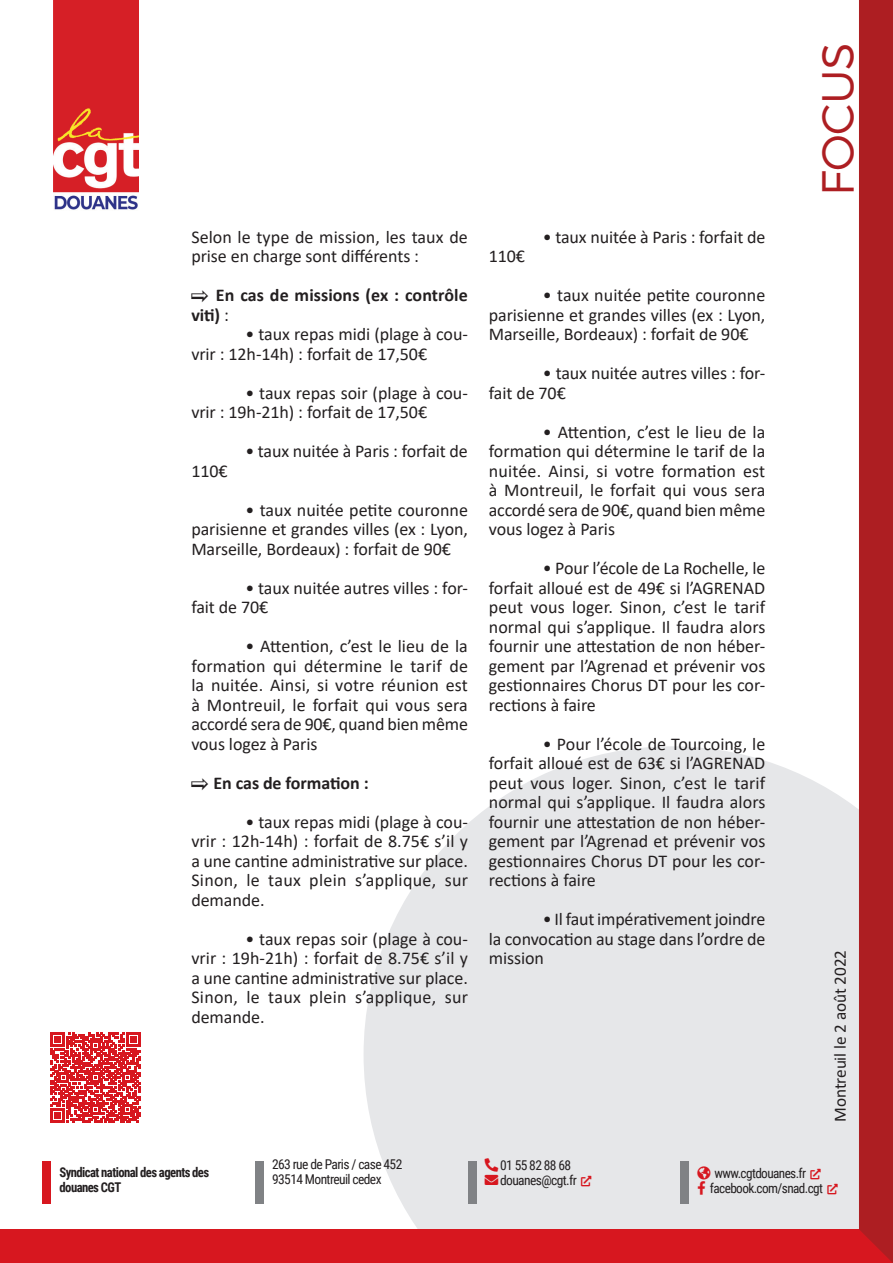
<style>
.page{position:relative;width:893px;height:1263px;background:#fff}
.page>*{position:absolute;margin:0;border:0;box-sizing:border-box;transform-origin:0 0}
.t1{font:300 45px "Montserrat";letter-spacing:-.01em;color:#ad1e22}
.t2{font:18px/19.5px "Calibri";letter-spacing:-.005em;color:#231f20;text-align:justify}
.t3{font:700 18px/19.5px "Calibri";color:#231f20}
.t4{font:17.25px "Calibri";letter-spacing:-.005em;color:#231f20}
.t5{font:13.5px/15px "Roboto Condensed";letter-spacing:-.045em;color:#231f20}
.t6{font:700 13.5px/15px "Roboto Condensed";letter-spacing:-.045em;color:#231f20;scale:.94 1}
.s1{font-family:"Pointers";font-weight:400}
.s2{font-weight:400}
.s3{color:#d7171f}
</style>
<div class="page">
<svg style="left:364px;top:746px;width:495px;height:483px;background:#e8e9eb"></svg>
<div style="left:43px;top:1161px;width:8px;height:42px;background:#d7171f"></div>
<div style="left:255px;top:1161px;width:9px;height:42px;background:#808285"></div>
<div style="left:468px;top:1161px;width:8px;height:42px;background:#808285"></div>
<div style="left:680px;top:1161px;width:9px;height:42px;background:#808285"></div>
<div style="left:0;top:1229px;width:893px;height:34px;background:#d7171f"></div>
<div style="left:859px;top:0;width:34px;height:1263px;background:#ad1e22"></div>
<img style="left:53px;top:0;width:85px;height:210px">
<svg style="left:51px;top:1032px;width:90px;height:90px"></svg>
<svg style="left:485px;top:1158px;width:13px;height:27px"></svg>
<svg style="left:581px;top:1176px;width:10px;height:10px"></svg>
<svg style="left:811px;top:1168px;width:10px;height:11px"></svg>
<svg style="left:697px;top:1166px;width:13px;height:28px"></svg>
<svg style="left:827px;top:1183px;width:11px;height:11px"></svg>
<p class="t2" style="left:191px;top:227px;width:278px">Selon le type de mission, les taux de prise en charge sont différents :</p>
<p class="t3" style="left:191px;top:285px;width:278px"><span class="s1">'</span> En cas de missions (ex : contrôle viti) <span class="s2">:</span></p>
<p class="t2" style="left:191px;top:324px;width:278px;text-indent:54px">• taux repas midi (plage à cou&shy;vrir : 12h-14h) : forfait de 17,50€</p>
<p class="t2" style="left:191px;top:383px;width:278px;text-indent:54px">• taux repas soir (plage à cou&shy;vrir : 19h-21h) : forfait de 17,50€</p>
<p class="t2" style="left:245px;top:441px;width:224px">• taux nuitée à Paris : forfait de</p>
<p class="t2" style="left:191px;top:461px;width:38px">110€</p>
<p class="t2" style="left:191px;top:500px;width:278px;text-indent:54px">• taux nuitée petite couronne parisienne et grandes villes (ex : Lyon, Marseille, Bordeaux) : forfait de 90€</p>
<p class="t2" style="left:191px;top:578px;width:278px;text-indent:54px">• taux nuitée autres villes : for&shy;fait de 70€</p>
<p class="t2" style="left:191px;top:636px;width:278px;text-indent:54px">• Attention, c’est le lieu de la formation qui détermine le tarif de la nuitée. Ainsi, si votre réunion est à Montreuil, le forfait qui vous sera accordé sera de 90€, quand bien même vous logez à Paris</p>
<p class="t3" style="left:191px;top:773px;width:179px"><span class="s1">'</span> En cas de formation :</p>
<p class="t2" style="left:191px;top:812px;width:278px;text-indent:54px">• taux repas midi (plage à cou&shy;vrir : 12h-14h) : forfait de 8.75€ s’il y a une cantine administrative sur place.<br>Sinon, le taux plein s’applique, sur demande.</p>
<p class="t2" style="left:191px;top:928px;width:278px;text-indent:54px">• taux repas soir (plage à cou&shy;vrir : 19h-21h) : forfait de 8.75€ s’il y a une cantine administrative sur place.<br>Sinon, le taux plein s’applique, sur demande.</p>
<p class="t2" style="left:543px;top:226px;width:224px">• taux nuitée à Paris : forfait de</p>
<p class="t2" style="left:489px;top:246px;width:38px">110€</p>
<p class="t2" style="left:489px;top:285px;width:278px;text-indent:54px">• taux nuitée petite couronne parisienne et grandes villes (ex : Lyon, Marseille, Bordeaux) : forfait de 90€</p>
<p class="t2" style="left:489px;top:363px;width:278px;text-indent:54px">• taux nuitée autres villes : for&shy;fait de 70€</p>
<p class="t2" style="left:489px;top:421px;width:278px;text-indent:54px">• Attention, c’est le lieu de la formation qui détermine le tarif de la nuitée. Ainsi, si votre formation est à Montreuil, le forfait qui vous sera accordé sera de 90€, quand bien même vous logez à Paris</p>
<p class="t2" style="left:489px;top:558px;width:278px;text-indent:54px">• Pour l’école de La Rochelle, le forfait alloué est de 49€ si l’AGRENAD peut vous loger. Sinon, c’est le tarif normal qui s’applique. Il faudra alors fournir une attestation de non héber&shy;gement par l’Agrenad et prévenir vos gestionnaires Chorus DT pour les cor&shy;rections à faire</p>
<p class="t2" style="left:489px;top:733px;width:278px;text-indent:54px">• Pour l’école de Tourcoing, le forfait alloué est de 63€ si l’AGRENAD peut vous loger. Sinon, c’est le tarif normal qui s’applique. Il faudra alors fournir une attestation de non héber&shy;gement par l’Agrenad et prévenir vos gestionnaires Chorus DT pour les cor&shy;rections à faire</p>
<p class="t2" style="left:489px;top:909px;width:278px;text-indent:54px">• Il faut impérativement joindre la convocation au stage dans l’ordre de mission</p>
<h1 class="t1" style="left:810px;top:196px;width:154px;rotate:-90deg">focus</h1>
<p class="t4" style="left:828px;top:1122px;width:174px;rotate:-90deg">Montreuil le 2 août 2022</p>
<p class="t6" style="left:60px;top:1164px;width:161px">Syndicat national des agents des douanes CGT</p>
<p class="t5" style="left:272px;top:1156px;width:132px">263 rue de Paris / case 452<br>93514 Montreuil cedex</p>
<p class="t5" style="left:500px;top:1157px;width:93px;text-indent:-15px"><span class="s3">□■●▼</span> 01 55 82 88 68 douanes@cgt.fr <span class="s3">▼■●●■●▼</span></p>
<p class="t5" style="left:697px;top:1165px;width:125px"><span class="s3">●□▲</span> www.cgtdouanes.fr <span class="s3">▼■●●■●▼</span></p>
<p class="t5" style="left:697px;top:1180px;width:142px"><span class="s3">□□</span> facebook.com/snad.cgt <span class="s3">▼■●●■●▼</span></p>
</div>
